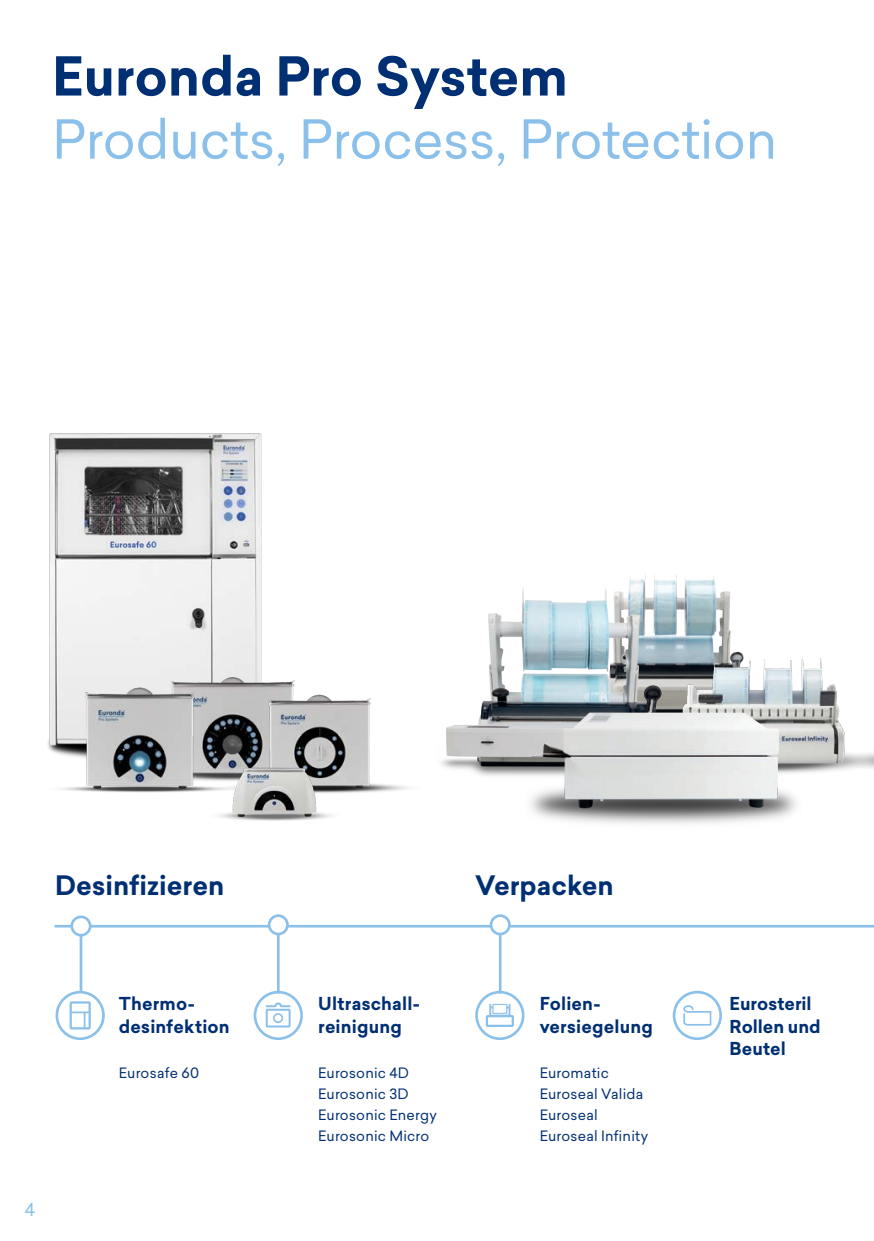
<style>
.page{position:relative;width:874px;height:1241px;background:#fff}
.page>*{position:absolute;margin:0;border:0;box-sizing:border-box;transform-origin:0 0}
.SOTTOTITOLI_PAGINA_AZZURRI{font:52.5px "Sailec";letter-spacing:-.01em;color:#8ac0ea}
.TITOLI_PAGINA_BLU{font:700 52.5px "Sailec";letter-spacing:-.005em;color:#002f73}
.TITOLI_FASI{font:700 26.25px "Sailec";color:#002f73}
.Caratteristiche_prodotto{font:700 17.5px/22.8px "Sailec";letter-spacing:.01em;color:#002f73}
.t1{font:17.5px "Sailec";color:#8ac0ea}
.Testo_caratteristiche_8pt{font:14px/21px "Sailec";letter-spacing:.015em;color:#002f73}
</style>
<div class="page">
<hr style="left:55px;top:924px;width:818px;height:3px;background:#8ac0ea">
<div style="left:475px;top:990px;width:49px;height:49px;border:3px solid #8ac0ea;border-radius:50%"></div>
<svg style="left:485px;top:1003px;width:28px;height:23px"></svg>
<svg style="left:683px;top:1005px;width:28px;height:20px"></svg>
<div style="left:672px;top:990px;width:49px;height:49px;border:3px solid #8ac0ea;border-radius:50%"></div>
<div style="left:56px;top:990px;width:49px;height:49px;border:3px solid #8ac0ea;border-radius:50%"></div>
<svg style="left:69px;top:1001px;width:22px;height:28px"></svg>
<div style="left:269px;top:915px;width:18px;height:18px;background:#fff;border-radius:50%"></div>
<div style="left:268px;top:914px;width:21px;height:21px;border:3px solid #8ac0ea;border-radius:50%"></div>
<hr style="left:277px;top:932px;width:2px;height:61px;background:#8ac0ea">
<div style="left:253px;top:990px;width:50px;height:49px;border:3px solid #8ac0ea;border-radius:50%"></div>
<svg style="left:265px;top:1002px;width:25px;height:25px"></svg>
<div style="left:273px;top:1012px;width:10px;height:10px;border:2px solid #8ac0ea;border-radius:50%"></div>
<div style="left:72px;top:916px;width:18px;height:19px;background:#fff;border-radius:50%"></div>
<div style="left:70px;top:915px;width:21px;height:21px;border:3px solid #8ac0ea;border-radius:50%"></div>
<hr style="left:80px;top:933px;width:2px;height:58px;background:#8ac0ea">
<div style="left:491px;top:915px;width:18px;height:18px;background:#fff;border-radius:50%"></div>
<div style="left:489px;top:914px;width:21px;height:21px;border:3px solid #8ac0ea;border-radius:50%"></div>
<hr style="left:498px;top:932px;width:3px;height:61px;background:#8ac0ea">
<img style="left:49px;top:433px;width:213px;height:246px">
<div style="left:107px;top:640px;width:155px;height:39px;background:#eee"></div>
<img style="left:47px;top:679px;width:145px;height:114px">
<img style="left:192px;top:645px;width:217px;height:147px">
<img style="left:670px;top:575px;width:61px;height:37px">
<img style="left:441px;top:574px;width:229px;height:202px">
<img style="left:625px;top:612px;width:213px;height:161px">
<img style="left:525px;top:698px;width:276px;height:126px">
<img style="left:838px;top:706px;width:35px;height:64px">
<img style="left:177px;top:720px;width:195px;height:101px">
<p class="TITOLI_PAGINA_BLU" style="left:52px;top:39px;width:517px">Euronda Pro System</p>
<p class="SOTTOTITOLI_PAGINA_AZZURRI" style="left:52px;top:103px;width:726px">Products, Process, Protection</p>
<p class="TITOLI_FASI" style="left:55px;top:866px;width:171px">Desinfizieren</p>
<p class="TITOLI_FASI" style="left:475px;top:866px;width:140px">Verpacken</p>
<p class="t1" style="left:25px;top:1196px;width:12px">4</p>
<p class="Caratteristiche_prodotto" style="left:119px;top:992px;width:112px">Thermo&shy;desinfektion</p>
<p class="Caratteristiche_prodotto" style="left:318px;top:992px;width:103px">Ultraschall&shy;reinigung</p>
<p class="Caratteristiche_prodotto" style="left:539px;top:992px;width:115px">Folien&shy;versiegelung</p>
<p class="Caratteristiche_prodotto" style="left:729px;top:992px;width:93px">Eurosteril<br>Rollen und<br>Beutel</p>
<p class="Testo_caratteristiche_8pt" style="left:119px;top:1061px;width:82px">Eurosafe 60</p>
<p class="Testo_caratteristiche_8pt" style="left:539px;top:1061px;width:71px">Euromatic</p>
<p class="Testo_caratteristiche_8pt" style="left:539px;top:1082px;width:105px">Euroseal Valida</p>
<p class="Testo_caratteristiche_8pt" style="left:539px;top:1103px;width:60px">Euroseal</p>
<p class="Testo_caratteristiche_8pt" style="left:539px;top:1124px;width:110px">Euroseal Infinity</p>
<p class="Testo_caratteristiche_8pt" style="left:318px;top:1061px;width:92px">Eurosonic 4D</p>
<p class="Testo_caratteristiche_8pt" style="left:318px;top:1082px;width:92px">Eurosonic 3D</p>
<p class="Testo_caratteristiche_8pt" style="left:318px;top:1103px;width:120px">Eurosonic Energy<br>Eurosonic Micro</p>
</div>
